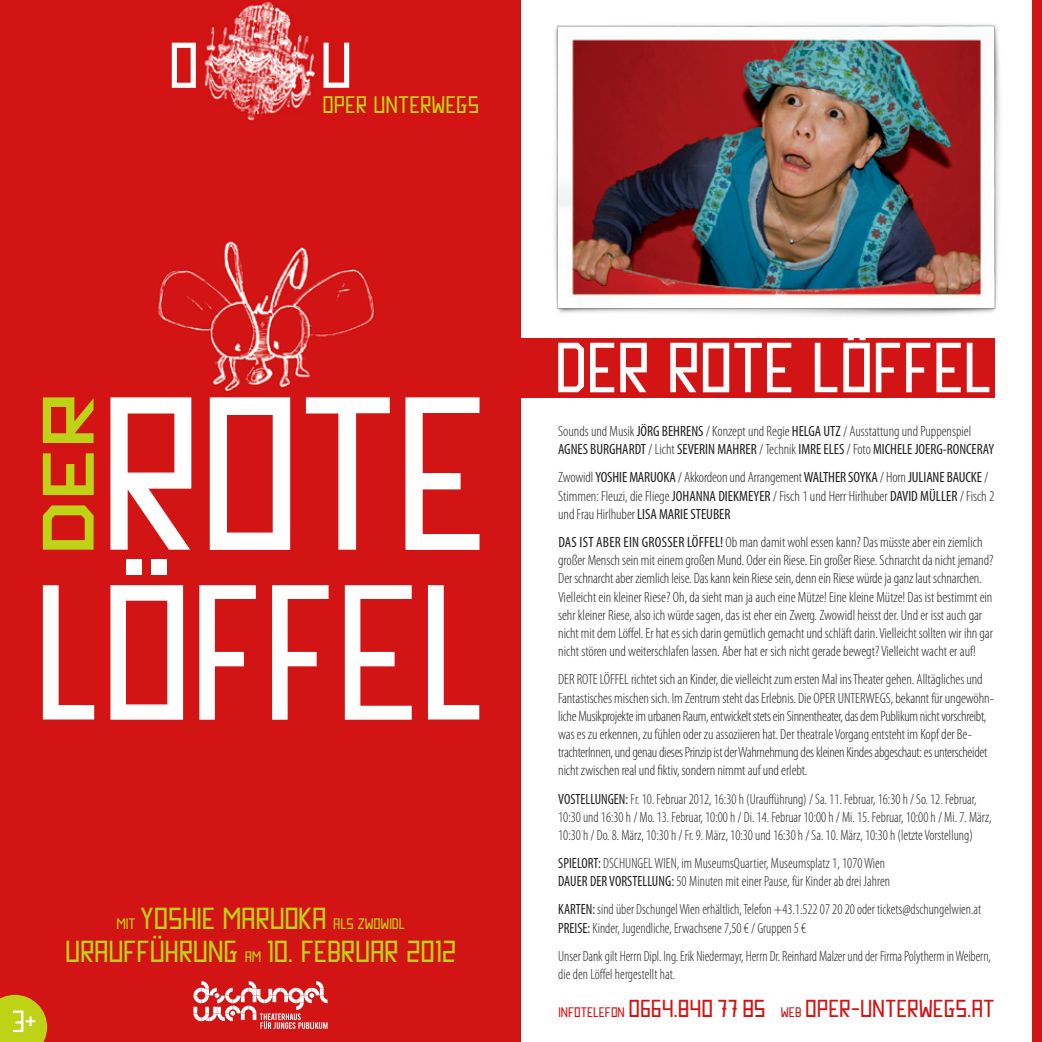
<style>
.page{position:relative;width:1042px;height:1042px;background:#fff}
.page>*{position:absolute;margin:0;border:0;box-sizing:border-box;transform-origin:0 0}
.t1{font:73.5px "Pastelaria";color:#fff}
.t2{font:34.65px "Pastelaria";letter-spacing:-.01em;color:#bed216}
.t3{font:28px "Pastelaria";letter-spacing:-.005em;color:#d21414}
.t4{font:27.3px "Pastelaria";color:#bed216}
.t5{font:17.32px "Pastelaria";letter-spacing:-.01em;color:#bed216}
.t6{font:300 condensed 14.88px/18.2px "Myriad Pro";letter-spacing:-.005em;color:#231f20}
.t7{font:300 condensed 14.88px/18.2px "Myriad Pro";letter-spacing:-.005em;color:#231f20;scale:.95 1}
.s1{font-size:34.65px}
.s2{font-size:17.32px}
.s3{font-weight:400}
.s4{font-size:15.75px}
</style>
<div class="page">
<div style="left:516px;top:338px;width:479px;height:59px;background:#d21414"></div>
<div style="left:25px;top:0;width:466px;height:1042px;background:#d21414"></div>
<div style="left:0;top:0;width:25px;height:995px;background:#d21414"></div>
<div style="left:491px;top:0;width:30px;height:1042px;background:#d21414"></div>
<div style="left:1032px;top:0;width:10px;height:1042px;background:#d21414"></div>
<svg style="left:193px;top:981px;width:134px;height:48px"></svg>
<svg style="left:0;top:995px;width:47px;height:47px;background:#c4bf24"></svg>
<img style="left:43px;top:231px;width:436px;height:176px">
<svg style="left:43px;top:585px;width:436px;height:135px;fill:#d21414"></svg>
<div style="left:126px;top:560px;width:16px;height:15px;background:#fff"></div>
<div style="left:152px;top:560px;width:15px;height:15px;background:#fff"></div>
<svg style="left:43px;top:397px;width:51px;height:153px;background:#c77414"></svg>
<svg style="left:110px;top:397px;width:369px;height:153px;fill:#d21414"></svg>
<img style="left:554px;top:23px;width:446px;height:293px">
<svg style="left:558px;top:338px;width:431px;height:54px"></svg>
<p class="t1" style="left:168px;top:27px;width:32px">O</p>
<p class="t1" style="left:320px;top:27px;width:34px">U</p>
<p class="t4" style="left:322px;top:90px;width:159px">OPER UNTERWEGS</p>
<p class="t5" style="left:116px;top:914px;width:290px">MIT <span class="s1">YOSHIE MARUOKA</span> ALS ZWOWIDL</p>
<p class="t2" style="left:65px;top:933px;width:393px">URAUFFÜHRUNG <span class="s2">AM</span> 10. FEBRUAR 2012</p>
<p class="t6" style="left:558px;top:422px;width:438px">Sounds und Musik <span class="s3">JÖRG BEHRENS</span> / Konzept und Regie <span class="s3">HELGA UTZ</span> / Ausstattung und Puppenspiel<br><span class="s3">AGNES BURGHARDT</span> / Licht <span class="s3">SEVERIN MAHRER</span> / Technik <span class="s3">IMRE ELES</span> / Foto <span class="s3">MICHELE JOERG-RONCERAY</span></p>
<p class="t6" style="left:558px;top:469px;width:438px">Zwowidl <span class="s3">YOSHIE MARUOKA</span> / Akkordeon und Arrangement <span class="s3">WALTHER SOYKA</span> / Horn <span class="s3">JULIANE BAUCKE</span> /<br>Stimmen: Fleuzi, die Fliege <span class="s3">JOHANNA DIEKMEYER</span> / Fisch 1 und Herr Hirlhuber <span class="s3">DAVID MÜLLER</span> / Fisch 2 und Frau Hirlhuber <span class="s3">LISA MARIE STEUBER</span></p>
<p class="t6" style="left:558px;top:533px;width:437px"><span class="s3">DAS IST ABER EIN GROSSER LÖFFEL!</span> Ob man damit wohl essen kann? Das müsste aber ein ziemlich großer Mensch sein mit einem großen Mund. Oder ein Riese. Ein großer Riese. Schnarcht da nicht jemand?<br>Der schnarcht aber ziemlich leise. Das kann kein Riese sein, denn ein Riese würde ja ganz laut schnarchen.<br>Vielleicht ein kleiner Riese? Oh, da sieht man ja auch eine Mütze! Eine kleine Mütze! Das ist bestimmt ein sehr kleiner Riese, also ich würde sagen, das ist eher ein Zwerg. Zwowidl heisst der. Und er isst auch gar nicht mit dem Löffel. Er hat es sich darin gemütlich gemacht und schläft darin. Vielleicht sollten wir ihn gar nicht stören und weiterschlafen lassen. Aber hat er sich nicht gerade bewegt? Vielleicht wacht er auf!</p>
<p class="t6" style="left:558px;top:671px;width:437px">DER ROTE LÖFFEL richtet sich an Kinder, die vielleicht zum ersten Mal ins Theater gehen. Alltägliches und Fantastisches mischen sich. Im Zentrum steht das Erlebnis. Die OPER UNTERWEGS, bekannt für ungewöhn&shy;liche Musikprojekte im urbanen Raum, entwickelt stets ein Sinnentheater, das dem Publikum nicht vorschreibt, was es zu erkennen, zu fühlen oder zu assoziieren hat. Der theatrale Vorgang entsteht im Kopf der Be&shy;trachterInnen, und genau dieses Prinzip ist der Wahrnehmung des kleinen Kindes abgeschaut: es unterscheidet nicht zwischen real und fiktiv, sondern nimmt auf und erlebt.</p>
<p class="t7" style="left:558px;top:790px;width:458px"><span class="s3">VOSTELLUNGEN:</span> Fr. 10. Februar 2012, 16:30 h (Uraufführung) / Sa. 11. Februar, 16:30 h / So. 12. Februar,<br>10:30 und 16:30 h / Mo. 13. Februar, 10:00 h / Di. 14. Februar 10:00 h / Mi. 15. Februar, 10:00 h / Mi. 7. März,<br>10:30 h / Do. 8. März, 10:30 h / Fr. 9. März, 10:30 und 16:30 h / Sa. 10. März, 10:30 h (letzte Vorstellung)</p>
<p class="t7" style="left:558px;top:854px;width:351px"><span class="s3">SPIELORT:</span> DSCHUNGEL WIEN, im MuseumsQuartier, Museumsplatz 1, 1070 Wien<br><span class="s3">DAUER DER VORSTELLUNG:</span> 50 Minuten mit einer Pause, für Kinder ab drei Jahren</p>
<p class="t7" style="left:558px;top:901px;width:447px"><span class="s3">KARTEN:</span> sind über Dschungel Wien erhältlich, Telefon +43.1.522 07 20 20 oder tickets@dschungelwien.at<br><span class="s3">PREISE:</span> Kinder, Jugendliche, Erwachsene 7,50 € / Gruppen 5 €</p>
<p class="t7" style="left:558px;top:947px;width:457px">Unser Dank gilt Herrn Dipl. Ing. Erik Niedermayr, Herrn Dr. Reinhard Malzer und der Firma Polytherm in Weibern, die den Löffel hergestellt hat.</p>
<p class="t3" style="left:558px;top:994px;width:438px"><span class="s4">INFOTELEFON</span> 0664.840 77 85 <span class="s4">WEB</span> OPER-UNTERWEGS.AT</p>
</div>
